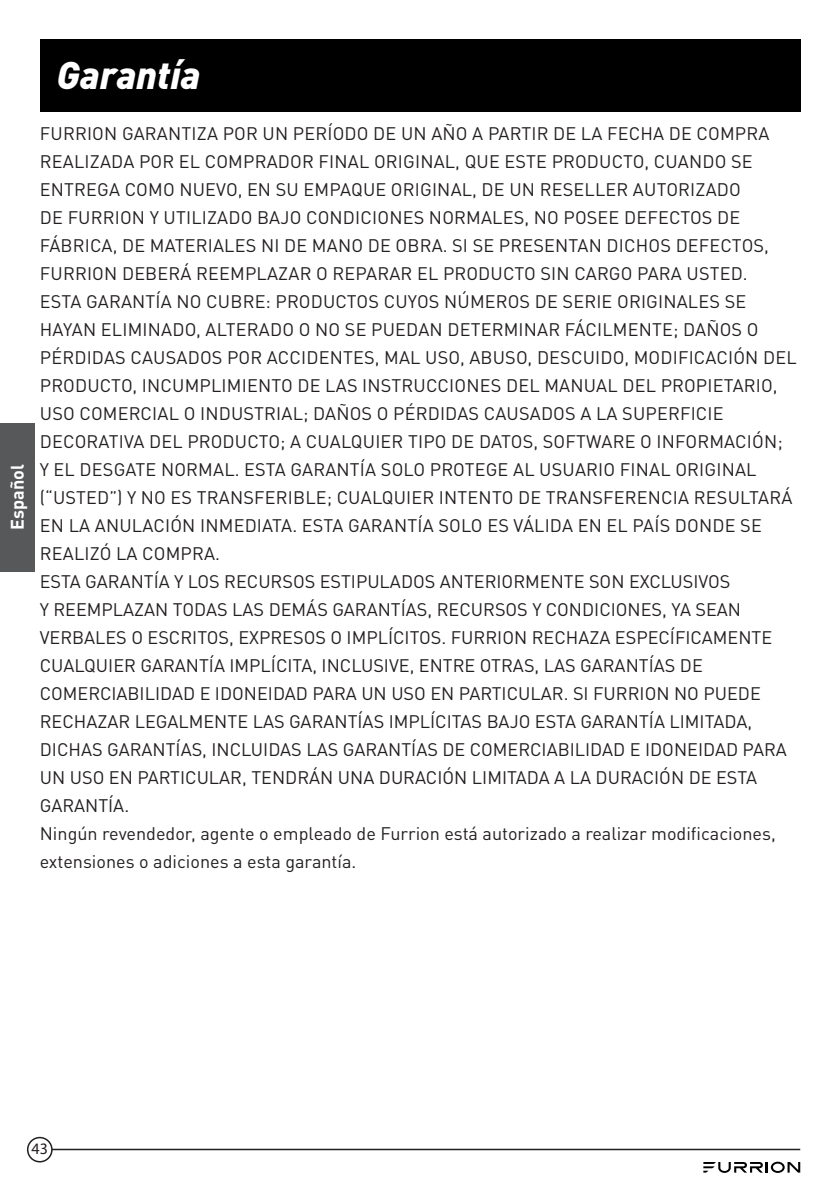
<style>
.page{position:relative;width:840px;height:1191px;background:#fff}
.page>*{position:absolute;margin:0;border:0;box-sizing:border-box;transform-origin:0 0}
.t1{font:italic 900 38px "DIN";color:#fff}
.t2{font:18px/28px "DIN Pro";letter-spacing:.005em;color:#231f20}
.t3{font:700 18px "DIN Pro";color:#fff}
.t4{font:16px "Myriad Pro";color:#231f20}
</style>
<div class="page">
<hr style="left:40px;top:1148px;width:759px;height:2px;background:#231f20">
<svg style="left:703px;top:1161px;width:96px;height:11px"></svg>
<div style="left:28px;top:1137px;width:24px;height:24px;background:#fff;border-radius:50%"></div>
<div style="left:27px;top:1136px;width:26px;height:26px;border:2px solid #231f20;border-radius:50%"></div>
<div style="left:0;top:423px;width:34px;height:148px;background:#57585a"></div>
<div style="left:40px;top:40px;width:759px;height:72px;background:#000"></div>
<p class="t3" style="left:5px;top:530px;width:67px;rotate:-90deg">Español</p>
<h1 class="t1" style="left:57px;top:51px;width:145px">Garantía</h1>
<p class="t2" style="left:40px;top:118px;width:758px">FURRION GARANTIZA POR UN PERÍODO DE UN AÑO A PARTIR DE LA FECHA DE COMPRA REALIZADA POR EL COMPRADOR FINAL ORIGINAL, QUE ESTE PRODUCTO, CUANDO SE ENTREGA COMO NUEVO, EN SU EMPAQUE ORIGINAL, DE UN RESELLER AUTORIZADO<br>DE FURRION Y UTILIZADO BAJO CONDICIONES NORMALES, NO POSEE DEFECTOS DE FÁBRICA, DE MATERIALES NI DE MANO DE OBRA. SI SE PRESENTAN DICHOS DEFECTOS, FURRION DEBERÁ REEMPLAZAR O REPARAR EL PRODUCTO SIN CARGO PARA USTED.<br>ESTA GARANTÍA NO CUBRE: PRODUCTOS CUYOS NÚMEROS DE SERIE ORIGINALES SE HAYAN ELIMINADO, ALTERADO O NO SE PUEDAN DETERMINAR FÁCILMENTE; DAÑOS O PÉRDIDAS CAUSADOS POR ACCIDENTES, MAL USO, ABUSO, DESCUIDO, MODIFICACIÓN DEL PRODUCTO, INCUMPLIMIENTO DE LAS INSTRUCCIONES DEL MANUAL DEL PROPIETARIO, USO COMERCIAL O INDUSTRIAL; DAÑOS O PÉRDIDAS CAUSADOS A LA SUPERFICIE DECORATIVA DEL PRODUCTO; A CUALQUIER TIPO DE DATOS, SOFTWARE O INFORMACIÓN;<br>Y EL DESGATE NORMAL. ESTA GARANTÍA SOLO PROTEGE AL USUARIO FINAL ORIGINAL (“USTED”) Y NO ES TRANSFERIBLE; CUALQUIER INTENTO DE TRANSFERENCIA RESULTARÁ EN LA ANULACIÓN INMEDIATA. ESTA GARANTÍA SOLO ES VÁLIDA EN EL PAÍS DONDE SE REALIZÓ LA COMPRA.<br>ESTA GARANTÍA Y LOS RECURSOS ESTIPULADOS ANTERIORMENTE SON EXCLUSIVOS<br>Y REEMPLAZAN TODAS LAS DEMÁS GARANTÍAS, RECURSOS Y CONDICIONES, YA SEAN VERBALES O ESCRITOS, EXPRESOS O IMPLÍCITOS. FURRION RECHAZA ESPECÍFICAMENTE CUALQUIER GARANTÍA IMPLÍCITA, INCLUSIVE, ENTRE OTRAS, LAS GARANTÍAS DE COMERCIABILIDAD E IDONEIDAD PARA UN USO EN PARTICULAR. SI FURRION NO PUEDE RECHAZAR LEGALMENTE LAS GARANTÍAS IMPLÍCITAS BAJO ESTA GARANTÍA LIMITADA, DICHAS GARANTÍAS, INCLUIDAS LAS GARANTÍAS DE COMERCIABILIDAD E IDONEIDAD PARA UN USO EN PARTICULAR, TENDRÁN UNA DURACIÓN LIMITADA A LA DURACIÓN DE ESTA GARANTÍA.<br>Ningún revendedor, agente o empleado de Furrion está autorizado a realizar modificaciones, extensiones o adiciones a esta garantía.</p>
<p class="t4" style="left:32px;top:1139px;width:18px">43</p>
</div>
